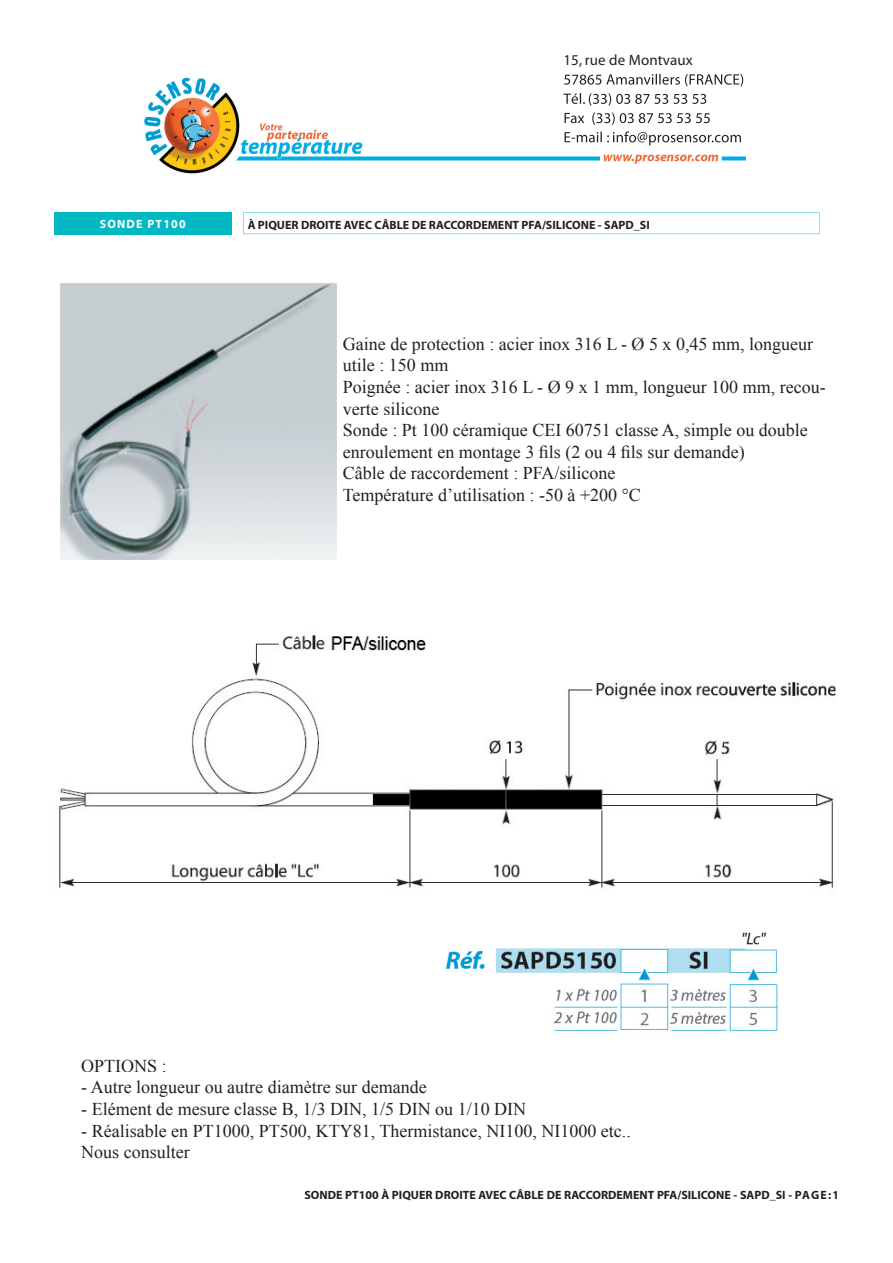
<style>
.page{position:relative;width:893px;height:1263px;background:#fff}
.page>*{position:absolute;margin:0;border:0;box-sizing:border-box;transform-origin:0 0}
.t1{font:18px/21.6px "Times New Roman";color:#231f20}
.t2{font:15px "Myriad";letter-spacing:.01em;color:#231f20}
.t3{font:700 12px "Myriad";color:#231f20}
.t4{font:700 12px "Myriad";letter-spacing:.1em;color:#fff}
</style>
<div class="page">
<img style="left:144px;top:73px;width:602px;height:101px">
<img style="left:564px;top:74px;width:179px;height:12px">
<img style="left:563px;top:93px;width:143px;height:13px">
<img style="left:565px;top:113px;width:145px;height:12px">
<img style="left:565px;top:131px;width:176px;height:14px">
<div style="left:54px;top:212px;width:177px;height:23px;background:#00b9c3"></div>
<svg style="left:243px;top:212px;width:577px;height:22px"></svg>
<img style="left:61px;top:283px;width:275px;height:276px">
<img style="left:445px;top:932px;width:333px;height:99px">
<img style="left:59px;top:635px;width:777px;height:253px">
<p class="t2" style="left:563px;top:53px;width:131px">15, rue de Montvaux</p>
<p class="t4" style="left:100px;top:218px;width:88px">SONDE PT100</p>
<p class="t3" style="left:248px;top:219px;width:404px">À PIQUER DROITE AVEC CÂBLE DE RACCORDEMENT PFA/SILICONE - SAPD_SI</p>
<p class="t1" style="left:343px;top:333px;width:484px">Gaine de protection : acier inox 316 L - Ø 5 x 0,45 mm, longueur utile : 150 mm<br>Poignée : acier inox 316 L - Ø 9 x 1 mm, longueur 100 mm, recou&shy;verte silicone<br>Sonde : Pt 100 céramique CEI 60751 classe A, simple ou double enroulement en montage 3 fils (2 ou 4 fils sur demande)<br>Câble de raccordement : PFA/silicone<br>Température d’utilisation : -50 à +200 °C</p>
<p class="t1" style="left:81px;top:1054px;width:87px">OPTIONS :</p>
<p class="t1" style="left:81px;top:1076px;width:347px">- Autre longueur ou autre diamètre sur demande</p>
<p class="t1" style="left:81px;top:1098px;width:446px">- Elément de mesure classe B, 1/3 DIN, 1/5 DIN ou 1/10 DIN</p>
<p class="t1" style="left:81px;top:1119px;width:551px">- Réalisable en PT1000, PT500, KTY81, Thermistance, NI100, NI1000 etc..<br>Nous consulter</p>
<p class="t3" style="left:304px;top:1188px;width:536px">SONDE PT100 À PIQUER DROITE AVEC CÂBLE DE RACCORDEMENT PFA/SILICONE - SAPD_SI - PAGE:1</p>
</div>
